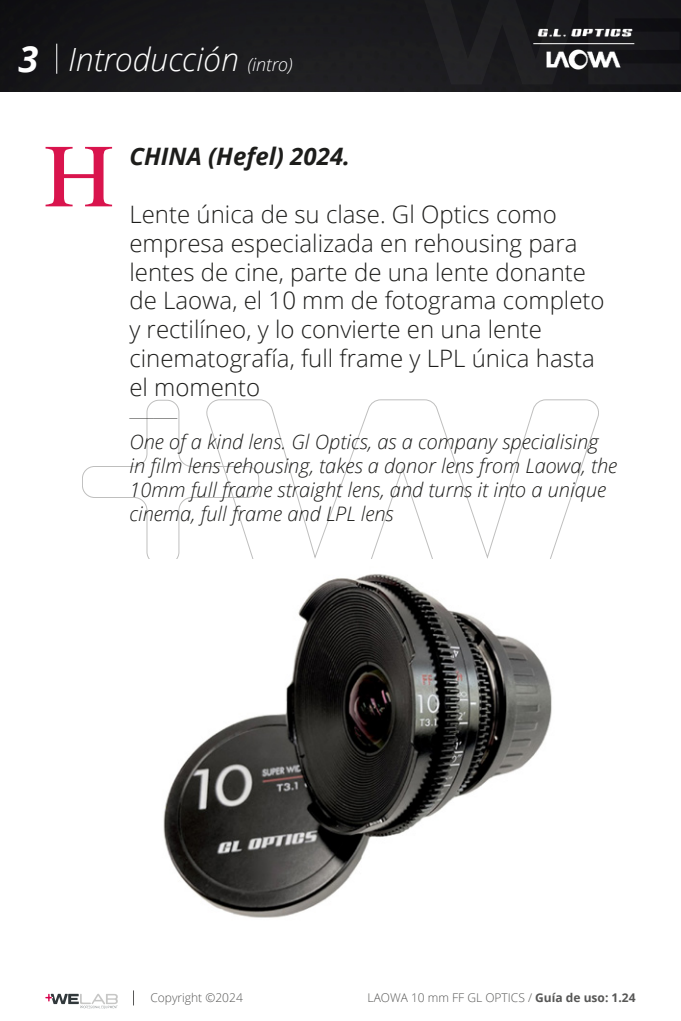
<style>
.page{position:relative;width:681px;height:1021px;background:#fff}
.page>*{position:absolute;margin:0;border:0;box-sizing:border-box;transform-origin:0 0}
.t1{font:italic 700 36px "Open Sans";color:#fff}
.t2{font:italic 300 32px "Open Sans";color:#fff}
.t3{font:300 24px/28.8px "Open Sans";color:#1d1d1b}
.t4{font:italic 700 24px "Open Sans";color:#1d1d1b}
.t5{font:100 24px "Montserrat";color:#1d1d1b}
.t6{font:italic 300 20px/24px "Open Sans";color:#1d1d1b}
.t7{font:300 12px "Open Sans";color:#575756}
.s1{font-size:18px}
.s2{font-weight:700}
</style>
<div class="page">
<img style="left:0;top:0;width:680px;height:91px">
<hr style="left:56px;top:44px;width:1px;height:30px;background:#fff">
<svg style="left:133px;top:990px;width:1px;height:15px"></svg>
<svg style="left:45px;top:993px;width:73px;height:15px"></svg>
<svg style="left:82px;top:400px;width:516px;height:159px"></svg>
<img style="left:523px;top:21px;width:120px;height:23px">
<img style="left:543px;top:46px;width:80px;height:26px">
<hr style="left:533px;top:43px;width:101px;height:1px;background:#fff">
<svg style="left:46px;top:147px;width:66px;height:59px"></svg>
<img style="left:163px;top:574px;width:389px;height:344px">
<h1 class="t1" style="left:18px;top:33px;width:21px">3</h1>
<h2 class="t2" style="left:68px;top:38px;width:226px">Introducción <span class="s1">(intro)</span></h2>
<p class="t4" style="left:129px;top:140px;width:222px">CHINA (Hefel) 2024.</p>
<p class="t3" style="left:129px;top:199px;width:476px">Lente única de su clase. Gl Optics como empresa especializada en rehousing para lentes de cine, parte de una lente donante de Laowa, el 10 mm de fotograma completo y rectilíneo, y lo convierte en una lente cinematografía, full frame y LPL única hasta el momento</p>
<p class="t5" style="left:129px;top:401px;width:49px">―—</p>
<p class="t6" style="left:129px;top:428px;width:489px">One of a kind lens. Gl Optics, as a company specialising in film lens rehousing, takes a donor lens from Laowa, the 10mm full frame straight lens, and turns it into a unique cinema, full frame and LPL lens</p>
<p class="t7" style="left:150px;top:989px;width:94px">Copyright ©2024</p>
<p class="t7" style="left:367px;top:989px;width:269px">LAOWA 10 mm FF GL OPTICS / <span class="s2">Guía de uso: 1.24</span></p>
</div>
